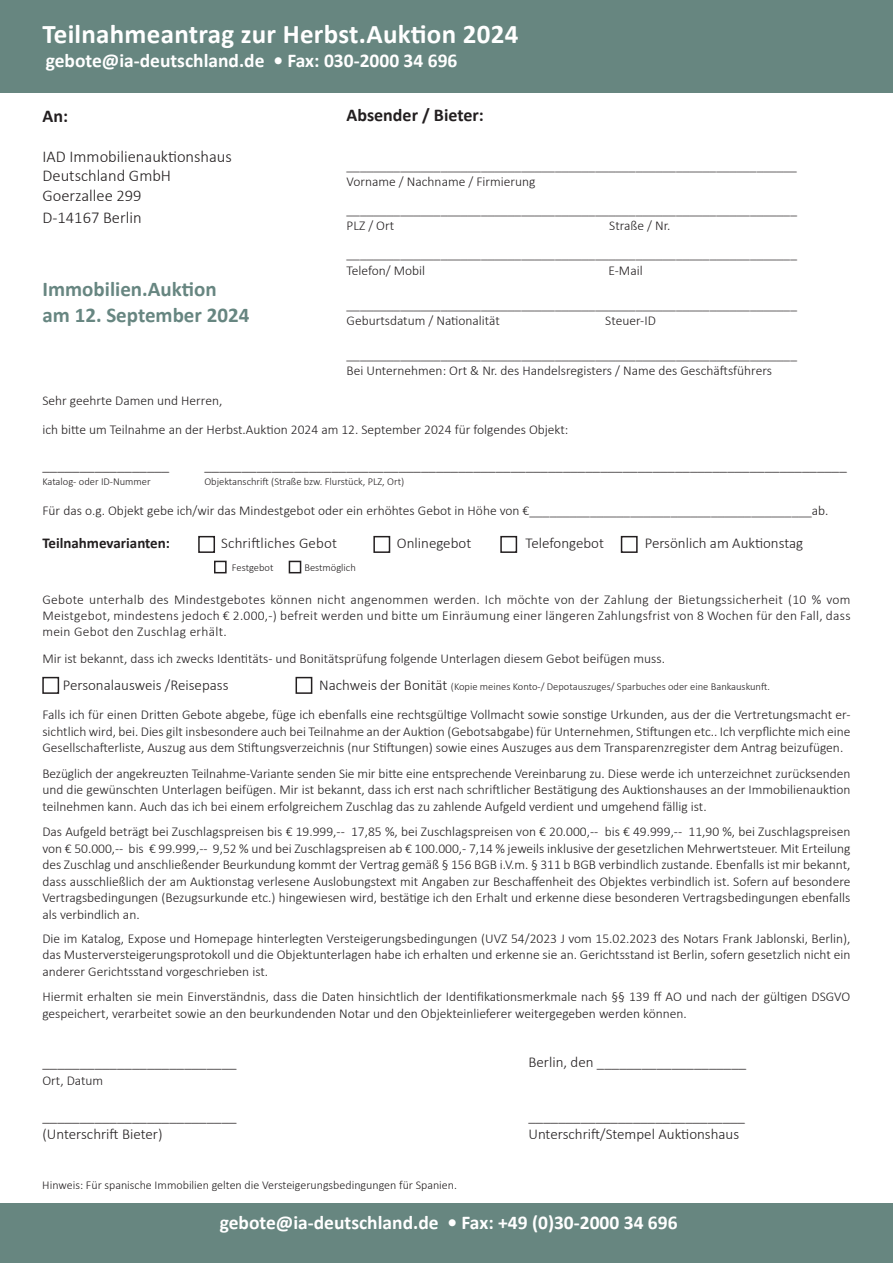
<style>
.page{position:relative;width:893px;height:1263px;background:#fff}
.page>*{position:absolute;margin:0;border:0;box-sizing:border-box;transform-origin:0 0}
.t1{font:700 27px "Calibri";letter-spacing:.01em;color:#fff}
.t2{font:700 21px/25.2px "Calibri";color:#678681}
.t3{font:700 19.5px "Calibri";color:#fff}
.t4{font:700 18px "Calibri";color:#231f20}
.t5{font:300 16.5px/19.8px "Calibri";color:#231f20}
.t6{font:300 15px "Calibri";color:#231f20}
.t7{font:700 15px "Calibri";color:#231f20}
.t8{font:300 13.5px/16.5px "Calibri";color:#231f20}
.t9{font:300 12px "Calibri";color:#231f20}
.t10{font:300 10.5px "Calibri";color:#231f20}
.s1{font-size:15px}
</style>
<div class="page">
<div style="left:0;top:0;width:893px;height:92px;background:#678680"></div>
<div style="left:296px;top:677px;width:16px;height:17px;border:2px solid #231f20"></div>
<div style="left:42px;top:677px;width:17px;height:17px;border:2px solid #231f20"></div>
<div style="left:214px;top:561px;width:13px;height:12px;border:2px solid #231f20"></div>
<div style="left:289px;top:561px;width:12px;height:12px;border:2px solid #231f20"></div>
<div style="left:198px;top:536px;width:17px;height:17px;border:2px solid #231f20"></div>
<div style="left:621px;top:536px;width:17px;height:17px;border:2px solid #231f20"></div>
<div style="left:500px;top:536px;width:17px;height:17px;border:2px solid #231f20"></div>
<div style="left:373px;top:536px;width:17px;height:17px;border:2px solid #231f20"></div>
<div style="left:0;top:1203px;width:893px;height:60px;background:#678680"></div>
<h1 class="t1" style="left:43px;top:15px;width:477px">Teilnahmeantrag zur Herbst.Auktion 2024</h1>
<h3 class="t3" style="left:46px;top:46px;width:413px">gebote@ia-deutschland.de • Fax: 030-2000 34 696</h3>
<h3 class="t4" style="left:347px;top:102px;width:139px">Absender / Bieter:</h3>
<h3 class="t4" style="left:43px;top:103px;width:27px">An:</h3>
<p class="t5" style="left:43px;top:146px;width:191px">IAD Immobilienauktionshaus<br>Deutschland GmbH<br>Goerzallee 299</p>
<p class="t5" style="left:43px;top:207px;width:101px">D-14167 Berlin</p>
<p class="t8" style="left:347px;top:157px;width:452px">___________________________________________________________________<br>Vorname / Nachname / Firmierung</p>
<p class="t8" style="left:347px;top:201px;width:452px">___________________________________________________________________<br>PLZ / Ort</p>
<p class="t8" style="left:347px;top:211px;width:452px;line-height:28.2px;text-indent:263px">Straße / Nr. ___________________________________________________________________</p>
<p class="t8" style="left:347px;top:262px;width:80px">Telefon/ Mobil</p>
<p class="t8" style="left:608px;top:262px;width:36px">E-Mail</p>
<p class="t8" style="left:347px;top:296px;width:452px">___________________________________________________________________<br>Geburtsdatum / Nationalität</p>
<h2 class="t2" style="left:43px;top:277px;width:208px">Immobilien.Auktion am 12. September 2024</h2>
<p class="t8" style="left:605px;top:312px;width:52px">Steuer-ID</p>
<p class="t8" style="left:347px;top:346px;width:452px">___________________________________________________________________<br>Bei Unternehmen: Ort &amp; Nr. des Handelsregisters / Name des Geschäftsführers</p>
<p class="t8" style="left:42px;top:385px;width:528px;line-height:29.7px">Sehr geehrte Damen und Herren,<br>ich bitte um Teilnahme an der Herbst.Auktion 2024 am 12. September 2024 für folgendes Objekt:</p>
<p class="t6" style="left:42px;top:456px;width:128px">_________________</p>
<p class="t6" style="left:204px;top:456px;width:644px">______________________________________________________________________________________</p>
<p class="t10" style="left:42px;top:475px;width:110px">Katalog- oder ID-Nummer</p>
<p class="t10" style="left:204px;top:475px;width:201px">Objektanschrift (Straße bzw. Flurstück, PLZ, Ort)</p>
<p class="t8" style="left:42px;top:502px;width:788px">Für das o.g. Objekt gebe ich/wir das Mindestgebot oder ein erhöhtes Gebot in Höhe von €__________________________________________ab.</p>
<p class="t7" style="left:42px;top:533px;width:129px">Teilnahmevarianten:</p>
<p class="t6" style="left:221px;top:534px;width:117px">Schriftliches Gebot</p>
<p class="t6" style="left:397px;top:534px;width:76px">Onlinegebot</p>
<p class="t6" style="left:525px;top:534px;width:80px">Telefongebot</p>
<p class="t6" style="left:645px;top:534px;width:160px">Persönlich am Auktionstag</p>
<p class="t10" style="left:232px;top:561px;width:43px">Festgebot</p>
<p class="t10" style="left:304px;top:561px;width:53px">Bestmöglich</p>
<p class="t8" style="left:42px;top:591px;width:810px;text-align:justify">Gebote unterhalb des Mindestgebotes können nicht angenommen werden. Ich möchte von der Zahlung der Bietungssicherheit (10 % vom Meistgebot, mindestens jedoch € 2.000,-) befreit werden und bitte um Einräumung einer längeren Zahlungsfrist von 8 Wochen für den Fall, dass mein Gebot den Zuschlag erhält.</p>
<p class="t8" style="left:42px;top:650px;width:624px">Mir ist bekannt, dass ich zwecks Identitäts- und Bonitätsprüfung folgende Unterlagen diesem Gebot beifügen muss.</p>
<p class="t6" style="left:63px;top:676px;width:167px">Personalausweis /Reisepass</p>
<p class="t10" style="left:319px;top:680px;width:452px"><span class="s1">Nachweis der Bonität</span> (Kopie meines Konto-/ Depotauszuges/ Sparbuches oder eine Bankauskunft.</p>
<p class="t8" style="left:42px;top:706px;width:809px;text-align:justify">Falls ich für einen Dritten Gebote abgebe, füge ich ebenfalls eine rechtsgültige Vollmacht sowie sonstige Urkunden, aus der die Vertretungsmacht er&shy;sichtlich wird, bei. Dies gilt insbesondere auch bei Teilnahme an der Auktion (Gebotsabgabe) für Unternehmen, Stiftungen etc.. Ich verpflichte mich eine Gesellschafterliste, Auszug aus dem Stiftungsverzeichnis (nur Stiftungen) sowie eines Auszuges aus dem Transparenzregister dem Antrag beizufügen.</p>
<p class="t8" style="left:42px;top:765px;width:810px;text-align:justify">Bezüglich der angekreuzten Teilnahme-Variante senden Sie mir bitte eine entsprechende Vereinbarung zu. Diese werde ich unterzeichnet zurücksenden und die gewünschten Unterlagen beifügen. Mir ist bekannt, dass ich erst nach schriftlicher Bestätigung des Auktionshauses an der Immobilienauktion teilnehmen kann. Auch das ich bei einem erfolgreichem Zuschlag das zu zahlende Aufgeld verdient und umgehend fällig ist.</p>
<p class="t8" style="left:42px;top:823px;width:810px;text-align:justify">Das Aufgeld beträgt bei Zuschlagspreisen bis € 19.999,-- 17,85 %, bei Zuschlagspreisen von € 20.000,-- bis € 49.999,-- 11,90 %, bei Zuschlagspreisen von € 50.000,-- bis € 99.999,-- 9,52 % und bei Zuschlagspreisen ab € 100.000,- 7,14 % jeweils inklusive der gesetzlichen Mehrwertsteuer. Mit Erteilung des Zuschlag und anschließender Beurkundung kommt der Vertrag gemäß § 156 BGB i.V.m. § 311 b BGB verbindlich zustande. Ebenfalls ist mir bekannt, dass ausschließlich der am Auktionstag verlesene Auslobungstext mit Angaben zur Beschaffenheit des Objektes verbindlich ist. Sofern auf besondere Vertragsbedingungen (Bezugsurkunde etc.) hingewiesen wird, bestätige ich den Erhalt und erkenne diese besonderen Vertragsbedingungen ebenfalls als verbindlich an.</p>
<p class="t8" style="left:42px;top:930px;width:810px;text-align:justify">Die im Katalog, Expose und Homepage hinterlegten Versteigerungsbedingungen (UVZ 54/2023 J vom 15.02.2023 des Notars Frank Jablonski, Berlin), das Musterversteigerungsprotokoll und die Objektunterlagen habe ich erhalten und erkenne sie an. Gerichtsstand ist Berlin, sofern gesetzlich nicht ein anderer Gerichtsstand vorgeschrieben ist.</p>
<p class="t8" style="left:42px;top:988px;width:809px">Hiermit erhalten sie mein Einverständnis, dass die Daten hinsichtlich der Identifikationsmerkmale nach §§ 139 ff AO und nach der gültigen DSGVO gespeichert, verarbeitet sowie an den beurkundenden Notar und den Objekteinlieferer weitergegeben werden können.</p>
<p class="t6" style="left:42px;top:1053px;width:196px">__________________________</p>
<p class="t6" style="left:528px;top:1053px;width:219px">Berlin, den ____________________</p>
<p class="t8" style="left:42px;top:1072px;width:62px">Ort, Datum</p>
<p class="t6" style="left:42px;top:1107px;width:196px">__________________________</p>
<p class="t6" style="left:528px;top:1107px;width:218px">_____________________________</p>
<p class="t6" style="left:42px;top:1125px;width:122px">(Unterschrift Bieter)</p>
<p class="t6" style="left:528px;top:1125px;width:212px">Unterschrift/Stempel Auktionshaus</p>
<p class="t9" style="left:42px;top:1178px;width:416px">Hinweis: Für spanische Immobilien gelten die Versteigerungsbedingungen für Spanien.</p>
<h3 class="t3" style="left:220px;top:1208px;width:459px">gebote@ia-deutschland.de • Fax: +49 (0)30-2000 34 696</h3>
</div>
